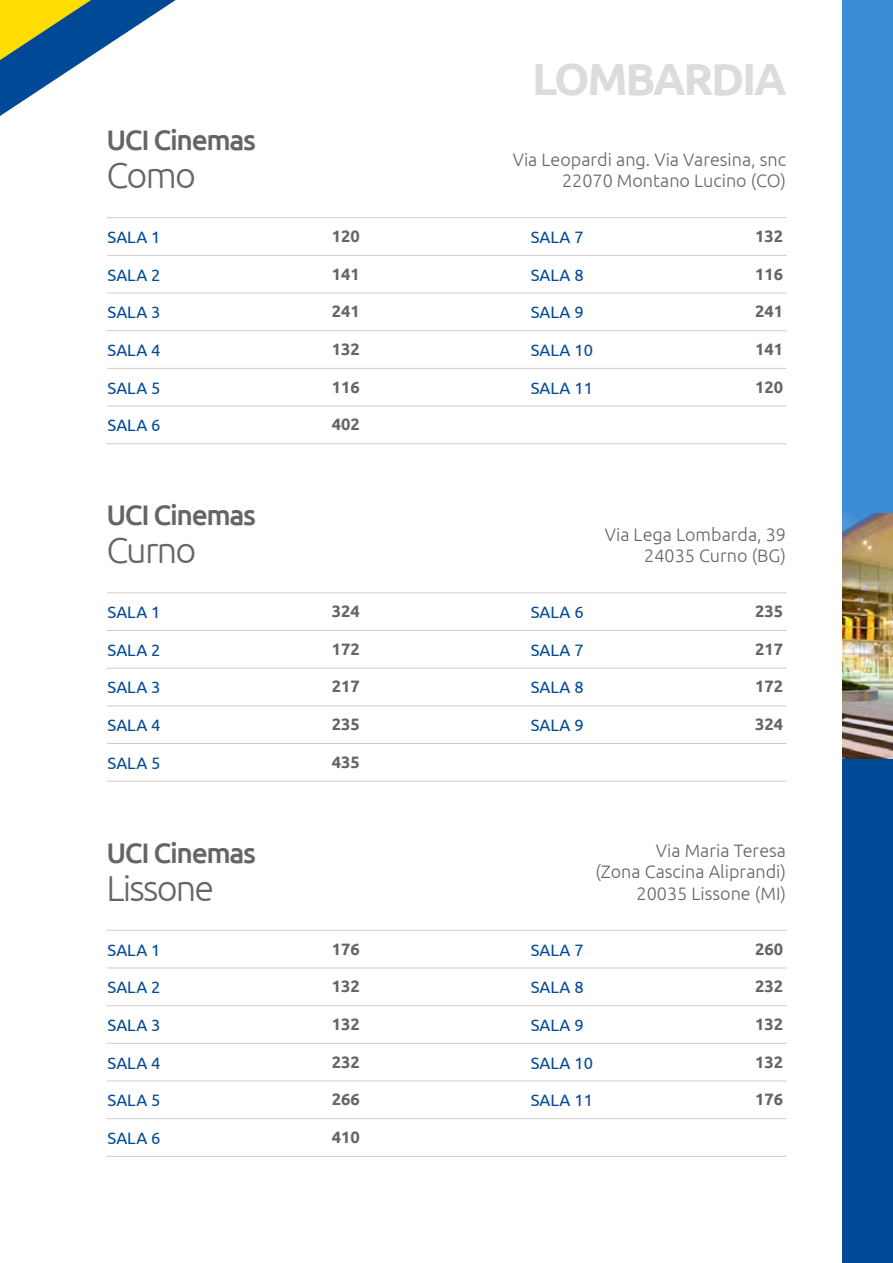
<style>
.page{position:relative;width:893px;height:1263px;background:#fff}
.page>*{position:absolute;margin:0;border:0;box-sizing:border-box;transform-origin:0 0}
.t1{font:700 45px "Ubuntu";letter-spacing:-.05em;color:#dcdcdc}
.t2{font:300 36px "Ubuntu";letter-spacing:-.05em;color:#656565}
.t3{font:500 28.2px "Ubuntu";letter-spacing:-.05em;color:#656565}
.t4{font:300 18px/21.6px "Ubuntu";color:#656565;text-align:right}
.t5{font:16.5px "Ubuntu";color:#004996}
.t6{font:700 16.5px "Ubuntu";color:#656565}
</style>
<div class="page">
<img style="left:843px;top:512px;width:50px;height:247px">
<svg style="left:0;top:0;width:176px;height:116px"></svg>
<hr style="left:107px;top:217px;width:679px;height:1px;background:#ccc">
<hr style="left:107px;top:255px;width:679px;height:1px;background:#ccc">
<hr style="left:107px;top:293px;width:679px;height:1px;background:#ccc">
<hr style="left:107px;top:330px;width:679px;height:1px;background:#ccc">
<hr style="left:107px;top:368px;width:679px;height:1px;background:#ccc">
<hr style="left:107px;top:406px;width:679px;height:1px;background:#ccc">
<hr style="left:107px;top:443px;width:679px;height:1px;background:#ccc">
<hr style="left:107px;top:930px;width:679px;height:1px;background:#ccc">
<hr style="left:107px;top:967px;width:679px;height:1px;background:#ccc">
<hr style="left:107px;top:1005px;width:679px;height:1px;background:#ccc">
<hr style="left:107px;top:1043px;width:679px;height:1px;background:#ccc">
<hr style="left:107px;top:1080px;width:679px;height:1px;background:#ccc">
<hr style="left:107px;top:1118px;width:679px;height:1px;background:#ccc">
<hr style="left:107px;top:1156px;width:679px;height:1px;background:#ccc">
<hr style="left:107px;top:592px;width:679px;height:1px;background:#ccc">
<hr style="left:107px;top:630px;width:679px;height:1px;background:#ccc">
<hr style="left:107px;top:668px;width:679px;height:1px;background:#ccc">
<hr style="left:107px;top:705px;width:679px;height:1px;background:#ccc">
<hr style="left:107px;top:743px;width:679px;height:1px;background:#ccc">
<hr style="left:107px;top:781px;width:679px;height:1px;background:#ccc">
<div style="left:843px;top:0;width:50px;height:512px;background:#3a8dd4"></div>
<div style="left:843px;top:759px;width:50px;height:504px;background:#004996"></div>
<h3 class="t3" style="left:107px;top:122px;width:151px">UCI Cinemas</h3>
<h2 class="t2" style="left:107px;top:154px;width:91px">Como</h2>
<p class="t5" style="left:108px;top:227px;width:54px">SALA 1</p>
<p class="t5" style="left:108px;top:265px;width:54px">SALA 2</p>
<p class="t5" style="left:108px;top:302px;width:54px">SALA 3</p>
<p class="t5" style="left:108px;top:340px;width:54px">SALA 4</p>
<p class="t5" style="left:108px;top:378px;width:54px">SALA 5</p>
<p class="t5" style="left:108px;top:415px;width:54px">SALA 6</p>
<p class="t6" style="left:332px;top:226px;width:30px">120</p>
<p class="t6" style="left:332px;top:264px;width:30px">141</p>
<p class="t6" style="left:332px;top:301px;width:30px">241</p>
<p class="t6" style="left:332px;top:339px;width:30px">132</p>
<p class="t6" style="left:332px;top:377px;width:30px">116</p>
<p class="t6" style="left:332px;top:414px;width:30px">402</p>
<h1 class="t1" style="left:532px;top:52px;width:256px">LOMBARDIA</h1>
<p class="t4" style="left:513px;top:148px;width:275px">Via Leopardi ang. Via Varesina, snc<br>22070 Montano Lucino (CO)</p>
<p class="t5" style="left:531px;top:227px;width:54px">SALA 7</p>
<p class="t5" style="left:531px;top:265px;width:54px">SALA 8</p>
<p class="t5" style="left:531px;top:302px;width:54px">SALA 9</p>
<p class="t5" style="left:531px;top:340px;width:64px">SALA 10</p>
<p class="t5" style="left:531px;top:378px;width:64px">SALA 11</p>
<p class="t6" style="left:755px;top:226px;width:30px">132</p>
<p class="t6" style="left:755px;top:264px;width:30px">116</p>
<p class="t6" style="left:755px;top:301px;width:30px">241</p>
<p class="t6" style="left:755px;top:339px;width:30px">141</p>
<p class="t6" style="left:755px;top:377px;width:30px">120</p>
<h3 class="t3" style="left:107px;top:497px;width:151px">UCI Cinemas</h3>
<h2 class="t2" style="left:107px;top:529px;width:91px">Curno</h2>
<p class="t4" style="left:605px;top:523px;width:183px">Via Lega Lombarda, 39<br>24035 Curno (BG)</p>
<p class="t5" style="left:108px;top:602px;width:54px">SALA 1</p>
<p class="t5" style="left:108px;top:640px;width:54px">SALA 2</p>
<p class="t5" style="left:108px;top:677px;width:54px">SALA 3</p>
<p class="t5" style="left:108px;top:715px;width:54px">SALA 4</p>
<p class="t5" style="left:108px;top:753px;width:54px">SALA 5</p>
<h3 class="t3" style="left:107px;top:835px;width:151px">UCI Cinemas</h3>
<h2 class="t2" style="left:107px;top:866px;width:109px">Lissone</h2>
<p class="t5" style="left:108px;top:940px;width:54px">SALA 1</p>
<p class="t5" style="left:108px;top:977px;width:54px">SALA 2</p>
<p class="t5" style="left:108px;top:1015px;width:54px">SALA 3</p>
<p class="t5" style="left:108px;top:1053px;width:54px">SALA 4</p>
<p class="t5" style="left:108px;top:1090px;width:54px">SALA 5</p>
<p class="t5" style="left:108px;top:1128px;width:54px">SALA 6</p>
<p class="t6" style="left:332px;top:601px;width:30px">324</p>
<p class="t6" style="left:332px;top:639px;width:30px">172</p>
<p class="t6" style="left:332px;top:677px;width:30px">217</p>
<p class="t6" style="left:332px;top:714px;width:30px">235</p>
<p class="t6" style="left:332px;top:752px;width:30px">435</p>
<p class="t6" style="left:332px;top:939px;width:30px">176</p>
<p class="t6" style="left:332px;top:976px;width:30px">132</p>
<p class="t6" style="left:332px;top:1014px;width:30px">132</p>
<p class="t6" style="left:332px;top:1052px;width:30px">232</p>
<p class="t6" style="left:332px;top:1089px;width:30px">266</p>
<p class="t6" style="left:332px;top:1127px;width:30px">410</p>
<p class="t5" style="left:531px;top:602px;width:54px">SALA 6</p>
<p class="t5" style="left:531px;top:640px;width:54px">SALA 7</p>
<p class="t5" style="left:531px;top:677px;width:54px">SALA 8</p>
<p class="t5" style="left:531px;top:715px;width:54px">SALA 9</p>
<p class="t6" style="left:755px;top:601px;width:30px">235</p>
<p class="t6" style="left:755px;top:639px;width:30px">217</p>
<p class="t6" style="left:755px;top:677px;width:30px">172</p>
<p class="t6" style="left:755px;top:714px;width:30px">324</p>
<p class="t4" style="left:595px;top:839px;width:192px">Via Maria Teresa<br>(Zona Cascina Aliprandi)<br>20035 Lissone (MI)</p>
<p class="t5" style="left:531px;top:940px;width:54px">SALA 7</p>
<p class="t5" style="left:531px;top:977px;width:54px">SALA 8</p>
<p class="t5" style="left:531px;top:1015px;width:54px">SALA 9</p>
<p class="t5" style="left:531px;top:1053px;width:64px">SALA 10</p>
<p class="t5" style="left:531px;top:1090px;width:64px">SALA 11</p>
<p class="t6" style="left:755px;top:939px;width:30px">260</p>
<p class="t6" style="left:755px;top:976px;width:30px">232</p>
<p class="t6" style="left:755px;top:1014px;width:30px">132</p>
<p class="t6" style="left:755px;top:1052px;width:30px">132</p>
<p class="t6" style="left:755px;top:1089px;width:30px">176</p>
</div>
